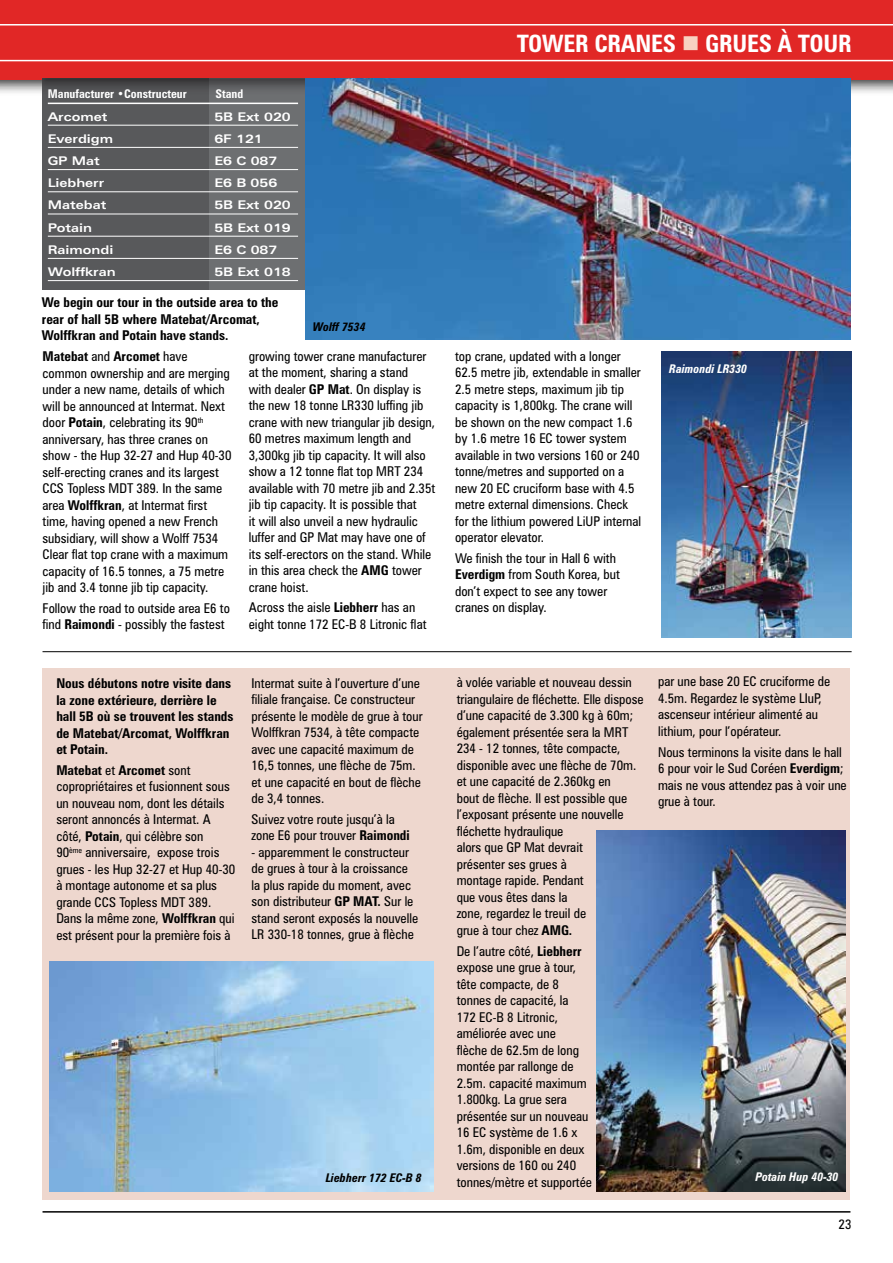
<style>
.page{position:relative;width:893px;height:1263px;background:#fff}
.page>*{position:absolute;margin:0;border:0;box-sizing:border-box;transform-origin:0 0}
.t1{font:700 condensed 24px "Zurich BT";letter-spacing:-.01em;color:#fff}
.t2{font:condensed 13.5px/16.5px "Zurich BT";color:#000}
.t3{font:700 condensed 13.5px/16.5px "Zurich BT";color:#000}
.t4{font:700 expanded 12px "Zurich BT";color:#fff}
.t5{font:700 condensed 12px "Zurich BT";color:#fff}
.t6{font:italic 700 condensed 12px "Zurich BT";color:#fff}
.t7{font:italic 700 condensed 12px "Zurich BT";color:#000}
.s1{font-weight:700}
.s2{color:#f8d2c1}
</style>
<div class="page">
<hr style="left:43px;top:1211px;width:807px;height:1px;background:#000">
<div style="left:43px;top:669px;width:807px;height:531px;background:#eed7ce"></div>
<img style="left:0;top:79px;width:893px;height:16px">
<div style="left:0;top:0;width:893px;height:79px;background:#e12726"></div>
<hr style="left:0;top:24px;width:893px;height:2px;background:#fff">
<hr style="left:0;top:60px;width:893px;height:1px;background:#fff">
<img style="left:43px;top:78px;width:167px;height:211px">
<img style="left:210px;top:78px;width:94px;height:211px">
<hr style="left:48px;top:103px;width:250px;height:1px;background:#fff">
<hr style="left:48px;top:125px;width:250px;height:1px;background:#fff">
<hr style="left:48px;top:147px;width:250px;height:1px;background:#fff">
<hr style="left:48px;top:169px;width:250px;height:1px;background:#fff">
<hr style="left:48px;top:191px;width:250px;height:1px;background:#fff">
<hr style="left:48px;top:214px;width:250px;height:1px;background:#fff">
<hr style="left:48px;top:236px;width:250px;height:1px;background:#fff">
<hr style="left:48px;top:258px;width:250px;height:1px;background:#fff">
<hr style="left:48px;top:280px;width:250px;height:1px;background:#fff">
<hr style="left:43px;top:651px;width:809px;height:1px;background:#000">
<img style="left:49px;top:961px;width:385px;height:231px">
<img style="left:596px;top:830px;width:249px;height:362px">
<img style="left:661px;top:352px;width:191px;height:285px">
<img style="left:306px;top:78px;width:544px;height:261px">
<p class="t5" style="left:48px;top:87px;width:141px">Manufacturer •Constructeur</p>
<p class="t5" style="left:216px;top:87px;width:29px">Stand</p>
<p class="t4" style="left:48px;top:109px;width:61px">Arcomet</p>
<p class="t4" style="left:214px;top:109px;width:78px">5B Ext 020</p>
<p class="t4" style="left:48px;top:131px;width:67px">Everdigm</p>
<p class="t4" style="left:214px;top:131px;width:50px">6F 121</p>
<p class="t4" style="left:48px;top:154px;width:54px">GP Mat</p>
<p class="t4" style="left:214px;top:154px;width:65px">E6 C 087</p>
<p class="t4" style="left:48px;top:176px;width:58px">Liebherr</p>
<p class="t4" style="left:214px;top:176px;width:64px">E6 B 056</p>
<p class="t4" style="left:48px;top:198px;width:60px">Matebat</p>
<p class="t4" style="left:214px;top:198px;width:78px">5B Ext 020</p>
<p class="t4" style="left:48px;top:220px;width:46px">Potain</p>
<p class="t4" style="left:214px;top:220px;width:78px">5B Ext 019</p>
<p class="t4" style="left:48px;top:242px;width:67px">Raimondi</p>
<p class="t4" style="left:214px;top:242px;width:65px">E6 C 087</p>
<p class="t4" style="left:48px;top:265px;width:69px">Wolffkran</p>
<p class="t4" style="left:214px;top:265px;width:78px">5B Ext 018</p>
<p class="t3" style="left:42px;top:294px;width:238px">We begin our tour in the outside area to the rear of hall 5B where Matebat/Arcomat,<br>Wolffkran and Potain have stands.</p>
<p class="t7" style="left:313px;top:319px;width:54px">Wolff 7534</p>
<p class="t2" style="left:43px;top:348px;width:191px"><span class="s1">Matebat</span> and <span class="s1">Arcomet</span> have common ownership and are merging under a new name, details of which will be announced at Intermat. Next door <span class="s1">Potain</span>, celebrating its 90<sup>th </sup>anniversary, has three cranes on show - the Hup 32-27 and Hup 40-30 self-erecting cranes and its largest CCS Topless MDT 389. In the same area <span class="s1">Wolffkran</span>, at Intermat first time, having opened a new French subsidiary, will show a Wolff 7534<br>Clear flat top crane with a maximum capacity of 16.5 tonnes, a 75 metre jib and 3.4 tonne jib tip capacity.</p>
<p class="t2" style="left:43px;top:600px;width:189px">Follow the road to outside area E6 to find <span class="s1">Raimondi</span> - possibly the fastest</p>
<p class="t2" style="left:249px;top:347px;width:188px">growing tower crane manufacturer at the moment, sharing a stand<br>with dealer <span class="s1">GP Mat</span>. On display is the new 18 tonne LR330 luffing jib crane with new triangular jib design,<br>60 metres maximum length and<br>3,300kg jib tip capacity. It will also show a 12 tonne flat top MRT 234 available with 70 metre jib and 2.35t jib tip capacity. It is possible that<br>it will also unveil a new hydraulic luffer and GP Mat may have one of its self-erectors on the stand. While in this area check the <span class="s1">AMG</span> tower crane hoist.</p>
<p class="t2" style="left:249px;top:599px;width:179px">Across the aisle <span class="s1">Liebherr</span> has an eight tonne 172 EC-B 8 Litronic flat</p>
<h1 class="t1" style="left:517px;top:29px;width:336px">TOWER CRANES <span class="s2">■</span> GRUES À TOUR</h1>
<p class="t2" style="left:455px;top:347px;width:188px">top crane, updated with a longer<br>62.5 metre jib, extendable in smaller<br>2.5 metre steps, maximum jib tip capacity is 1,800kg. The crane will be shown on the new compact 1.6 by 1.6 metre 16 EC tower system available in two versions 160 or 240 tonne/metres and supported on a new 20 EC cruciform base with 4.5 metre external dimensions. Check for the lithium powered LiUP internal operator elevator.</p>
<p class="t2" style="left:455px;top:550px;width:167px">We finish the tour in Hall 6 with<br><span class="s1">Everdigm</span> from South Korea, but don’t expect to see any tower cranes on display.</p>
<p class="t6" style="left:669px;top:361px;width:79px">Raimondi LR330</p>
<p class="t3" style="left:56px;top:675px;width:179px">Nous débutons notre visite dans la zone extérieure, derrière le hall 5B où se trouvent les stands de Matebat/Arcomat, Wolffkran et Potain.</p>
<p class="t2" style="left:56px;top:762px;width:181px"><span class="s1">Matebat</span> et <span class="s1">Arcomet</span> sont copropriétaires et fusionnent sous un nouveau nom, dont les détails seront annoncés à Intermat. A côté, <span class="s1">Potain</span>, qui célèbre son<br>90<sup>ème</sup> anniversaire, expose trois grues - les Hup 32-27 et Hup 40-30 à montage autonome et sa plus grande CCS Topless MDT 389.<br>Dans la même zone, <span class="s1">Wolffkran</span> qui est présent pour la première fois à</p>
<p class="t2" style="left:658px;top:673px;width:174px">par une base 20 EC cruciforme de<br>4.5m. Regardez le système LIuP, ascenseur intérieur alimenté au lithium, pour l’opérateur.</p>
<p class="t2" style="left:658px;top:743px;width:190px">Nous terminons la visite dans le hall<br>6 pour voir le Sud Coréen <span class="s1">Everdigm</span>; mais ne vous attendez pas à voir une grue à tour.</p>
<p class="t2" style="left:457px;top:674px;width:189px">à volée variable et nouveau dessin triangulaire de fléchette. Elle dispose d’une capacité de 3.300 kg à 60m; également présentée sera la MRT<br>234 - 12 tonnes, tête compacte, disponible avec une flèche de 70m. et une capacité de 2.360kg en<br>bout de flèche. Il est possible que l’exposant présente une nouvelle fléchette hydraulique<br>alors que GP Mat devrait<br>présenter ses grues à<br>montage rapide. Pendant<br>que vous êtes dans la<br>zone, regardez le treuil de<br>grue à tour chez <span class="s1">AMG.</span></p>
<p class="t2" style="left:457px;top:942px;width:137px">De l’autre côté, <span class="s1">Liebherr </span>expose une grue à tour, tête compacte, de 8 tonnes de capacité, la<br>172 EC-B 8 Litronic, améliorée avec une<br>flèche de 62.5m de long montée par rallonge de<br>2.5m. capacité maximum<br>1.800kg. La grue sera présentée sur un nouveau<br>16 EC système de 1.6 x<br>1.6m, disponible en deux versions de 160 ou 240 tonnes/mètre et supportée</p>
<p class="t2" style="left:251px;top:674px;width:173px">Intermat suite à l’ouverture d’une filiale française. Ce constructeur présente le modèle de grue à tour<br>Wolffkran 7534, à tête compacte avec une capacité maximum de<br>16,5 tonnes, une flèche de 75m. et une capacité en bout de flèche de 3,4 tonnes.</p>
<p class="t2" style="left:251px;top:811px;width:160px">Suivez votre route jusqu’à la zone E6 pour trouver <span class="s1">Raimondi</span></p>
<p class="t2" style="left:251px;top:844px;width:168px">- apparemment le constructeur de grues à tour à la croissance la plus rapide du moment, avec son distributeur <span class="s1">GP MAT.</span> Sur le stand seront exposés la nouvelle<br>LR 330-18 tonnes, grue à flèche</p>
<p class="t7" style="left:326px;top:1170px;width:98px">Liebherr 172 EC-B 8</p>
<p class="t6" style="left:756px;top:1170px;width:84px">Potain Hup 40-30</p>
<p class="t2" style="left:838px;top:1215px;width:14px">23</p>
</div>
